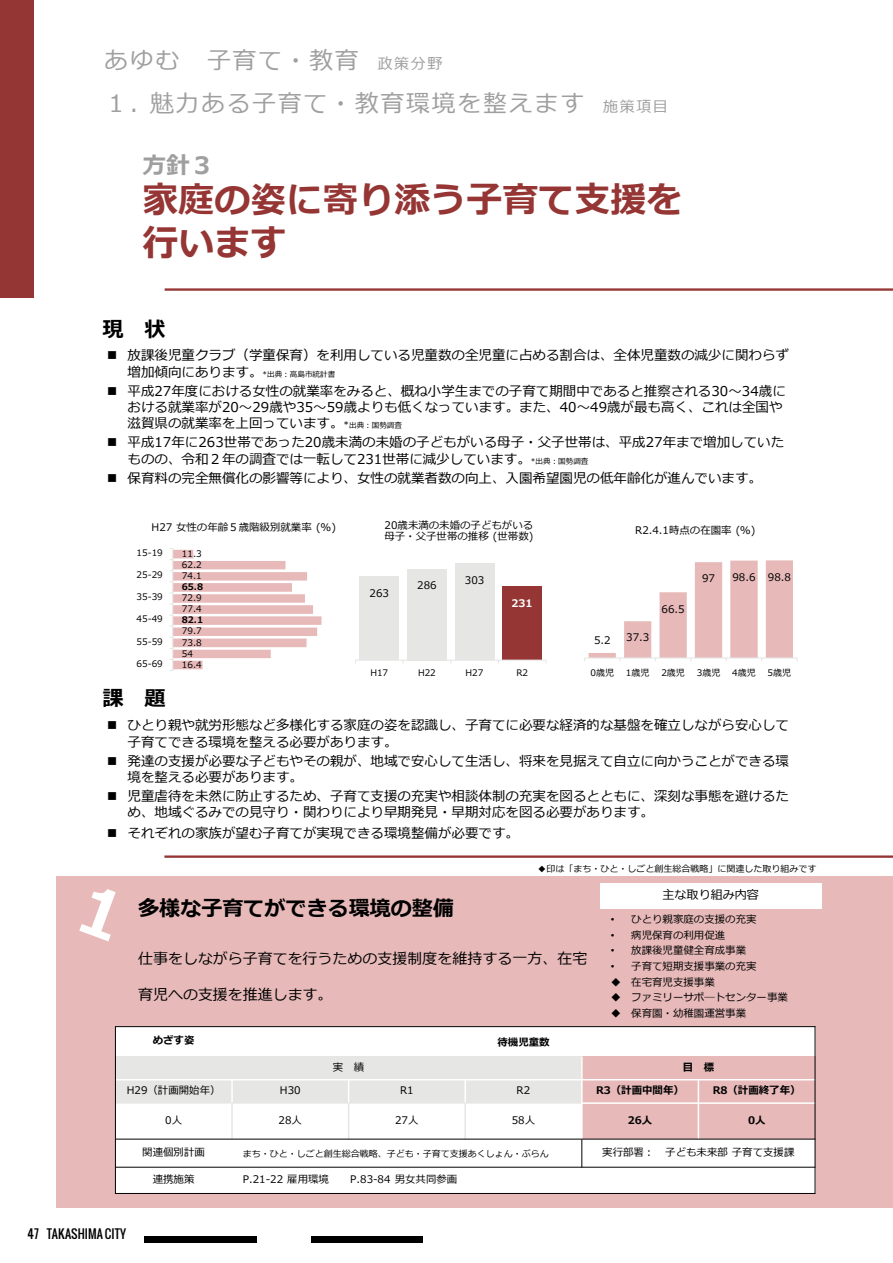
<style>
.page{position:relative;width:893px;height:1263px;background:#fff}
.page>*{position:absolute;margin:0;border:0;box-sizing:border-box;transform-origin:0 0}
.t1{font:700 36px/43.2px "Meiryo";color:#953635}
.t2{font:24px "Meiryo";letter-spacing:.07em;color:#9f9f9f}
.t3{font:700 24px "Meiryo";color:#9f9f9f}
.t4{font:700 21px "Meiryo";color:#000}
.t5{font:15px "Meiryo";color:#000}
.t6{font:13.5px/16.2px "Meiryo";color:#000}
.t7{font:12px "Oswald";letter-spacing:.01em;color:#000}
.t8{font:12px "Meiryo";color:#000}
.t9{font:10.5px/10.6px "Meiryo";color:#000}
.t10{font:700 10.5px "Meiryo";color:#000}
.t11{font:700 10.5px "Meiryo";color:#fff}
.t12{font:9px/11.1px "Meiryo";color:#000}
.t13{font:700 9px "Meiryo";color:#000}
.s1{font-size:15px}
.s2{font-size:7.5px}
.s3{font-size:9px}
.s4{font-family:"Arial"}
</style>
<div class="page">
<div style="left:0;top:0;width:34px;height:297px;background:#933634"></div>
<div style="left:311px;top:1236px;width:112px;height:6px;background:#000"></div>
<div style="left:145px;top:1236px;width:112px;height:6px;background:#000"></div>
<hr style="left:165px;top:288px;width:727px;height:3px;background:#953635">
<hr style="left:164px;top:855px;width:728px;height:3px;background:#953635">
<div style="left:56px;top:876px;width:836px;height:331px;background:#e7b9b9"></div>
<div style="left:115px;top:1027px;width:117px;height:29px;background:#fff"></div>
<div style="left:232px;top:1027px;width:583px;height:29px;background:#fff"></div>
<div style="left:115px;top:1056px;width:467px;height:24px;background:#e6e6e5"></div>
<div style="left:115px;top:1080px;width:117px;height:23px;background:#e6e6e5"></div>
<div style="left:232px;top:1080px;width:117px;height:23px;background:#e6e6e5"></div>
<div style="left:349px;top:1080px;width:116px;height:23px;background:#e6e6e5"></div>
<div style="left:465px;top:1080px;width:117px;height:23px;background:#e6e6e5"></div>
<div style="left:115px;top:1103px;width:117px;height:36px;background:#fff"></div>
<div style="left:232px;top:1103px;width:117px;height:36px;background:#fff"></div>
<div style="left:349px;top:1103px;width:116px;height:36px;background:#fff"></div>
<div style="left:465px;top:1103px;width:117px;height:36px;background:#fff"></div>
<div style="left:115px;top:1139px;width:117px;height:28px;background:#fff"></div>
<div style="left:232px;top:1139px;width:350px;height:28px;background:#fff"></div>
<div style="left:582px;top:1139px;width:233px;height:28px;background:#fff"></div>
<div style="left:115px;top:1167px;width:117px;height:26px;background:#fff"></div>
<div style="left:232px;top:1167px;width:583px;height:26px;background:#fff"></div>
<hr style="left:231px;top:1079px;width:2px;height:24px;background:#fff">
<hr style="left:231px;top:1103px;width:2px;height:36px;background:#e6e6e5">
<svg style="left:348px;top:1080px;width:1px;height:23px"></svg>
<hr style="left:348px;top:1103px;width:1px;height:36px;background:#e6e6e5">
<hr style="left:464px;top:1079px;width:2px;height:24px;background:#fff">
<hr style="left:464px;top:1103px;width:2px;height:36px;background:#e6e6e5">
<hr style="left:581px;top:1056px;width:2px;height:83px;background:#fff">
<svg style="left:581px;top:1140px;width:1px;height:27px"></svg>
<hr style="left:698px;top:1079px;width:1px;height:60px;background:#fff">
<hr style="left:115px;top:1079px;width:700px;height:1px;background:#fff">
<hr style="left:115px;top:1103px;width:466px;height:1px;background:#e6e6e5">
<hr style="left:581px;top:1102px;width:234px;height:2px;background:#fff">
<hr style="left:115px;top:1139px;width:700px;height:1px;background:#000">
<hr style="left:115px;top:1167px;width:700px;height:1px;background:#000">
<hr style="left:115px;top:1026px;width:1px;height:168px;background:#000">
<hr style="left:815px;top:1026px;width:1px;height:168px;background:#000">
<hr style="left:115px;top:1026px;width:700px;height:1px;background:#000">
<hr style="left:115px;top:1193px;width:700px;height:1px;background:#000">
<div style="left:600px;top:884px;width:221px;height:25px;background:#fff"></div>
<svg style="left:79px;top:889px;width:37px;height:52px"></svg>
<svg style="left:170px;top:548px;width:151px;height:123px"></svg>
<div style="left:359px;top:576px;width:40px;height:84px;background:#e6e6e5"></div>
<div style="left:407px;top:569px;width:40px;height:91px;background:#e6e6e5"></div>
<div style="left:455px;top:564px;width:39px;height:96px;background:#e6e6e5"></div>
<div style="left:502px;top:586px;width:40px;height:74px;background:#953635"></div>
<hr style="left:356px;top:660px;width:190px;height:1px;background:#e6e6e5">
<svg style="left:584px;top:560px;width:214px;height:101px"></svg>
<h2 class="t2" style="left:104px;top:43px;width:340px">あゆむ 子育て・教育 <span class="s1">政策分野</span></h2>
<h2 class="t2" style="left:104px;top:86px;width:565px">１. 魅力ある子育て・教育環境を整えます <span class="s1">施策項目</span></h2>
<h2 class="t3" style="left:142px;top:148px;width:73px">方針３</h2>
<h1 class="t1" style="left:142px;top:180px;width:541px">家庭の姿に寄り添う子育て支援を行います</h1>
<h3 class="t4" style="left:102px;top:314px;width:64px">現 状</h3>
<p class="t6" style="left:128px;top:348px;width:663px;text-indent:-20px">■ 放課後児童クラブ（学童保育）を利用している児童数の全児童に占める割合は、全体児童数の減少に関わらず増加傾向にあります。<span class="s2">*出典：高島市統計書</span></p>
<p class="t6" style="left:128px;top:383px;width:660px;text-indent:-20px">■ 平成27年度における女性の就業率をみると、概ね小学生までの子育て期間中であると推察される30～34歳における就業率が20～29歳や35～59歳よりも低くなっています。また、40～49歳が最も高く、これは全国や滋賀県の就業率を上回っています。<span class="s3">*</span><span class="s2">出典：国勢調査</span></p>
<p class="t6" style="left:128px;top:435px;width:658px;text-indent:-20px">■ 平成17年に263世帯であった20歳未満の未婚の子どもがいる母子・父子世帯は、平成27年まで増加していたものの、令和２年の調査では一転して231世帯に減少しています。<span class="s2">*出典：国勢調査</span></p>
<p class="t6" style="left:107px;top:471px;width:656px">■ 保育料の完全無償化の影響等により、女性の就業者数の向上、入園希望園児の低年齢化が進んでいます。</p>
<p class="t9" style="left:152px;top:522px;width:186px">H27 女性の年齢５歳階級別就業率 (%)</p>
<p class="t12" style="left:137px;top:547px;width:28px">15-19</p>
<p class="t12" style="left:137px;top:570px;width:28px">25-29</p>
<p class="t12" style="left:137px;top:592px;width:28px">35-39</p>
<p class="t12" style="left:137px;top:614px;width:28px">45-49</p>
<p class="t12" style="left:137px;top:636px;width:28px">55-59</p>
<p class="t12" style="left:137px;top:658px;width:28px">65-69</p>
<p class="t12" style="left:182px;top:548px;width:21px;text-align:justify">11.3<br>62.2<br>74.1</p>
<p class="t13" style="left:182px;top:581px;width:23px">65.8</p>
<p class="t12" style="left:182px;top:593px;width:21px">72.9<br>77.4</p>
<p class="t13" style="left:182px;top:614px;width:23px">82.1</p>
<p class="t12" style="left:182px;top:626px;width:21px">79.7<br>73.8<br>54<br>16.4</p>
<p class="t9" style="left:384px;top:520px;width:150px">20歳未満の未婚の子どもがいる母子・父子世帯の推移 (世帯数)</p>
<p class="t9" style="left:370px;top:588px;width:21px">263</p>
<p class="t9" style="left:417px;top:581px;width:21px">286</p>
<p class="t9" style="left:465px;top:575px;width:21px">303</p>
<p class="t11" style="left:512px;top:596px;width:23px">231</p>
<p class="t12" style="left:370px;top:668px;width:19px">H17</p>
<p class="t12" style="left:418px;top:668px;width:19px">H22</p>
<p class="t12" style="left:466px;top:668px;width:19px">H27</p>
<p class="t12" style="left:516px;top:668px;width:13px">R2</p>
<p class="t9" style="left:635px;top:526px;width:122px">R2.4.1時点の在園率 (％)</p>
<p class="t9" style="left:594px;top:636px;width:18px">5.2</p>
<p class="t9" style="left:626px;top:633px;width:25px">37.3</p>
<p class="t9" style="left:662px;top:604px;width:25px">66.5</p>
<p class="t9" style="left:702px;top:574px;width:14px">97</p>
<p class="t9" style="left:732px;top:572px;width:60px">98.6 98.8</p>
<p class="t12" style="left:590px;top:668px;width:25px">0歳児</p>
<p class="t12" style="left:626px;top:668px;width:25px">1歳児</p>
<p class="t12" style="left:661px;top:668px;width:25px">2歳児</p>
<p class="t12" style="left:697px;top:668px;width:25px">3歳児</p>
<p class="t12" style="left:732px;top:668px;width:25px">4歳児</p>
<p class="t12" style="left:768px;top:668px;width:25px">5歳児</p>
<h3 class="t4" style="left:102px;top:683px;width:64px">課 題</h3>
<p class="t6" style="left:128px;top:718px;width:663px;text-indent:-20px">■ ひとり親や就労形態など多様化する家庭の姿を認識し、子育てに必要な経済的な基盤を確立しながら安心して子育てできる環境を整える必要があります。</p>
<p class="t6" style="left:128px;top:753px;width:663px;text-indent:-20px">■ 発達の支援が必要な子どもやその親が、地域で安心して生活し、将来を見据えて自立に向かうことができる環境を整える必要があります。</p>
<p class="t6" style="left:128px;top:789px;width:663px;text-indent:-20px">■ 児童虐待を未然に防止するため、子育て支援の充実や相談体制の充実を図るとともに、深刻な事態を避けるため、地域ぐるみでの見守り・関わりにより早期発見・早期対応を図る必要があります。</p>
<p class="t6" style="left:107px;top:826px;width:413px">■ それぞれの家族が望む子育てが実現できる環境整備が必要です。</p>
<p class="t12" style="left:538px;top:864px;width:280px">◆印は「まち・ひと・しごと創生総合戦略」に関連した取り組みです</p>
<h3 class="t4" style="left:138px;top:894px;width:317px">多様な子育てができる環境の整備</h3>
<p class="t5" style="left:138px;top:948px;width:451px">仕事をしながら子育てを行うための支援制度を維持する一方、在宅</p>
<p class="t5" style="left:138px;top:984px;width:196px">育児への支援を推進します。</p>
<p class="t8" style="left:662px;top:886px;width:98px">主な取り組み内容</p>
<p class="t9" style="left:611px;top:914px;width:147px"><span class="s4">•</span> ひとり親家庭の支援の充実</p>
<p class="t9" style="left:611px;top:930px;width:116px"><span class="s4">•</span> 病児保育の利用促進</p>
<p class="t9" style="left:611px;top:946px;width:137px"><span class="s4">•</span> 放課後児童健全育成事業</p>
<p class="t9" style="left:611px;top:961px;width:147px"><span class="s4">•</span> 子育て短期支援事業の充実</p>
<p class="t9" style="left:611px;top:977px;width:105px">◆ 在宅育児支援事業</p>
<p class="t9" style="left:611px;top:992px;width:178px">◆ ファミリーサポ―トセンター事業</p>
<p class="t9" style="left:611px;top:1008px;width:137px">◆ 保育園・幼稚園運営事業</p>
<p class="t10" style="left:153px;top:1033px;width:43px">めざす姿</p>
<p class="t10" style="left:497px;top:1034px;width:54px">待機児童数</p>
<p class="t9" style="left:333px;top:1062px;width:33px">実 績</p>
<p class="t10" style="left:683px;top:1059px;width:33px">目 標</p>
<p class="t9" style="left:127px;top:1085px;width:95px">H29（計画開始年）</p>
<p class="t9" style="left:280px;top:1085px;width:22px">H30</p>
<p class="t9" style="left:400px;top:1085px;width:15px">R1</p>
<p class="t9" style="left:517px;top:1085px;width:15px">R2</p>
<p class="t10" style="left:596px;top:1083px;width:89px">R3（計画中間年）</p>
<p class="t10" style="left:713px;top:1083px;width:89px">R8（計画終了年）</p>
<p class="t9" style="left:165px;top:1115px;width:18px">0人</p>
<p class="t9" style="left:279px;top:1115px;width:25px">28人</p>
<p class="t9" style="left:395px;top:1115px;width:25px">27人</p>
<p class="t9" style="left:512px;top:1115px;width:25px">58人</p>
<p class="t10" style="left:628px;top:1112px;width:26px">26人</p>
<p class="t10" style="left:748px;top:1112px;width:19px">0人</p>
<p class="t9" style="left:142px;top:1147px;width:64px">関連個別計画</p>
<p class="t12" style="left:243px;top:1148px;width:307px">まち・ひと・しごと創生総合戦略、子ども・子育て支援あくしょん・ぷらん</p>
<p class="t9" style="left:602px;top:1147px;width:194px">実行部署： 子ども未来部子育て支援課</p>
<p class="t9" style="left:153px;top:1174px;width:43px">連携施策</p>
<p class="t9" style="left:243px;top:1174px;width:88px">P.21-22 雇用環境</p>
<p class="t9" style="left:350px;top:1174px;width:109px">P.83-84 男女共同参画</p>
<p class="t7" style="left:28px;top:1225px;width:100px">47 TAKASHIMA CITY</p>
</div>
